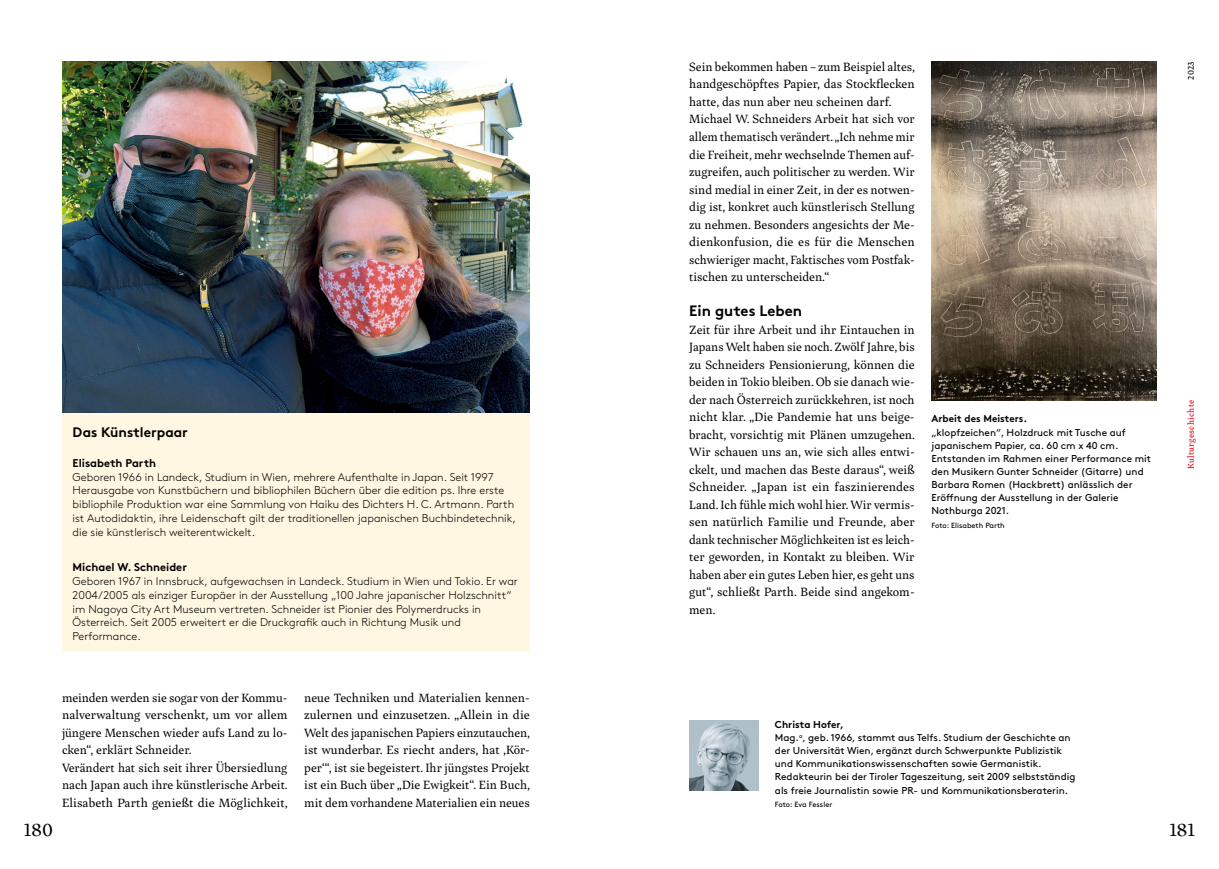
<style>
.page{position:relative;width:1219px;height:869px;background:#fff}
.page>*{position:absolute;margin:0;border:0;box-sizing:border-box;transform-origin:0 0}
.t1{font:20px "Inka B Title";color:#000}
.t2{font:700 15px "Brown Pro";color:#000}
.t3{font:700 13.75px "Brown Pro";color:#000}
.t4{font:12.5px/17.5px "Inka A Text";color:#000}
.t5{font:300 11.25px/13.8px "Brown Pro";color:#000}
.t6{font:700 11.25px "Brown Pro";color:#000}
.t7{font:10px/13.1px "Brown Pro";color:#000}
.t8{font:700 10px "Brown Pro";color:#000}
.t9{font:8.75px "Inka A Small";letter-spacing:.03em;color:#e3000b}
.t10{font:8.75px "Inka A Small";color:#000}
.t11{font:7.5px "Brown Pro";color:#000}
.s1{font-weight:700}
</style>
<div class="page">
<img style="left:689px;top:720px;width:69px;height:70px">
<div style="left:62px;top:409px;width:468px;height:241px;background:#fff7e1"></div>
<img style="left:62px;top:61px;width:468px;height:351px">
<img style="left:931px;top:61px;width:226px;height:339px">
<p class="t3" style="left:73px;top:421px;width:117px">Das Künstlerpaar</p>
<p class="t6" style="left:73px;top:453px;width:85px">Elisabeth Parth</p>
<p class="t5" style="left:73px;top:469px;width:445px">Geboren 1966 in Landeck, Studium in Wien, mehrere Aufenthalte in Japan. Seit 1997<br>Herausgabe von Kunstbüchern und bibliophilen Büchern über die edition ps. Ihre erste bibliophile Produktion war eine Sammlung von Haiku des Dichters H. C. Artmann. Parth ist Autodidaktin, ihre Leidenschaft gilt der traditionellen japanischen Buchbindetechnik, die sie künstlerisch weiterentwickelt.</p>
<p class="t6" style="left:73px;top:558px;width:116px">Michael W. Schneider</p>
<p class="t5" style="left:73px;top:573px;width:447px">Geboren 1967 in Innsbruck, aufgewachsen in Landeck. Studium in Wien und Tokio. Er war 2004/2005 als einziger Europäer in der Ausstellung „100 Jahre japanischer Holzschnitt“ im Nagoya City Art Museum vertreten. Schneider ist Pionier des Polymerdrucks in Österreich. Seit 2005 erweitert er die Druckgrafik auch in Richtung Musik und Performance.</p>
<p class="t4" style="left:62px;top:688px;width:227px">meinden werden sie sogar von der Kommu&shy;nalverwaltung verschenkt, um vor allem jüngere Menschen wieder aufs Land zu lo&shy;cken“, erklärt Schneider.<br>Verändert hat sich seit ihrer Übersiedlung nach Japan auch ihre künstlerische Arbeit.<br>Elisabeth Parth genießt die Möglichkeit,</p>
<p class="t4" style="left:304px;top:688px;width:227px;text-align:justify">neue Techniken und Materialien kennen&shy;zulernen und einzusetzen. „Allein in die Welt des japanischen Papiers einzutauchen, ist wunderbar. Es riecht anders, hat ,Kör&shy;per‘“, ist sie begeistert. Ihr jüngstes Projekt ist ein Buch über „Die Ewigkeit“. Ein Buch, mit dem vorhandene Materialien ein neues</p>
<p class="t4" style="left:689px;top:58px;width:227px">Sein bekommen haben – zum Beispiel altes, handgeschöpftes Papier, das Stockflecken hatte, das nun aber neu scheinen darf.<br>Michael W. Schneiders Arbeit hat sich vor allem thematisch verändert. „Ich nehme mir die Freiheit, mehr wechselnde Themen auf&shy;zugreifen, auch politischer zu werden. Wir sind medial in einer Zeit, in der es notwen&shy;dig ist, konkret auch künstlerisch Stellung zu nehmen. Besonders angesichts der Me&shy;dienkonfusion, die es für die Menschen schwieriger macht, Faktisches vom Postfak&shy;tischen zu unterscheiden.“</p>
<p class="t2" style="left:689px;top:298px;width:115px">Ein gutes Leben</p>
<p class="t4" style="left:689px;top:321px;width:227px;text-align:justify">Zeit für ihre Arbeit und ihr Eintauchen in Japans Welt haben sie noch. Zwölf Jahre, bis zu Schneiders Pensionierung, können die beiden in Tokio bleiben. Ob sie danach wie&shy;der nach Österreich zurückkehren, ist noch nicht klar. „Die Pandemie hat uns beige&shy;bracht, vorsichtig mit Plänen umzugehen.<br>Wir schauen uns an, wie sich alles entwi&shy;ckelt, und machen das Beste daraus“, weiß Schneider. „Japan ist ein faszinierendes Land. Ich fühle mich wohl hier. Wir vermis&shy;sen natürlich Familie und Freunde, aber dank technischer Möglichkeiten ist es leich&shy;ter geworden, in Kontakt zu bleiben. Wir haben aber ein gutes Leben hier, es geht uns gut“, schließt Parth. Beide sind angekom&shy;men.</p>
<p class="t8" style="left:931px;top:410px;width:97px">Arbeit des Meisters.</p>
<p class="t7" style="left:931px;top:424px;width:221px">„klopfzeichen“, Holzdruck mit Tusche auf japanischem Papier, ca. 60 cm x 40 cm.<br>Entstanden im Rahmen einer Performance mit den Musikern Gunter Schneider (Gitarre) und Barbara Romen (Hackbrett) anlässlich der Eröffnung der Ausstellung in der Galerie Nothburga 2021.</p>
<p class="t11" style="left:931px;top:519px;width:75px">Foto: Elisabeth Parth</p>
<p class="t10" style="left:1186px;top:80px;width:20px;rotate:-90deg">2023</p>
<p class="t9" style="left:1186px;top:469px;width:71px;rotate:-90deg">Kulturgeschichte</p>
<p class="t7" style="left:775px;top:716px;width:302px"><span class="s1">Christa Hofer,<br></span>Mag.<sup>a</sup>, geb. 1966, stammt aus Telfs. Studium der Geschichte an der Universität Wien, ergänzt durch Schwerpunkte Publizistik und Kommunikationswissenschaften sowie Germanistik.<br>Redakteurin bei der Tiroler Tageszeitung, seit 2009 selbstständig als freie Journalistin sowie PR- und Kommunikationsberaterin.</p>
<p class="t11" style="left:775px;top:798px;width:59px">Foto: Eva Fessler</p>
<h1 class="t1" style="left:24px;top:818px;width:31px">180</h1>
<h1 class="t1" style="left:1169px;top:818px;width:27px">181</h1>
</div>
